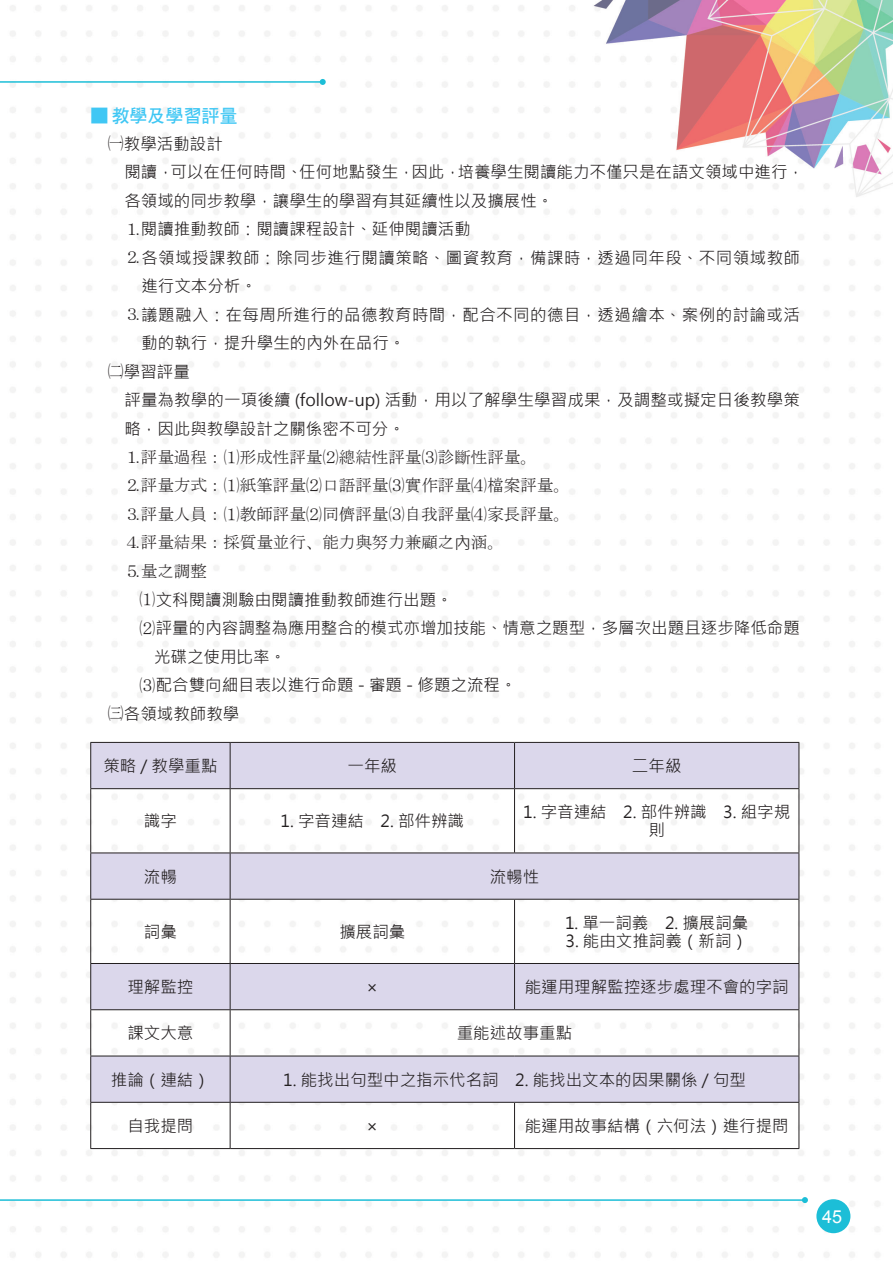
<style>
.page{position:relative;width:893px;height:1263px;background:#fff}
.page>*{position:absolute;margin:0;border:0;box-sizing:border-box;transform-origin:0 0}
.t1{font:18px "DF Hei Bd HK BF";color:#40c7f4}
.t2{font:18px "Arial";color:#fff}
.t3{font:16.5px/18px "Microsoft Jheng Hei";color:#231f20;text-align:center}
.t4{font:16.5px/28.5px "MS Mincho";color:#231f20}
.t5{font:16.5px "Microsoft Jheng Hei";letter-spacing:.03em;color:#231f20}
.t6{font:16.5px "Microsoft Jheng Hei";letter-spacing:.025em;color:#231f20}
.s1{font-family:"DF Hei Bd HKP BF"}
.s2{font-family:"MS Mincho"}
.s3{font-family:"Microsoft Jheng Hei"}
</style>
<div class="page">
<img style="left:10px;top:0;width:883px;height:1258px">
<div style="left:816px;top:1199px;width:34px;height:34px;background:#1cbed7;border-radius:50%"></div>
<hr style="left:0;top:81px;width:323px;height:2px;background:#1cbed7">
<svg style="left:320px;top:79px;width:6px;height:6px"></svg>
<hr style="left:0;top:1199px;width:805px;height:2px;background:#1cbed7">
<svg style="left:802px;top:1197px;width:6px;height:6px"></svg>
<svg style="left:91px;top:743px;width:708px;height:359px;fill:#dbd7eb"></svg>
<hr style="left:90px;top:742px;width:140px;height:1px;background:#231f20">
<hr style="left:90px;top:743px;width:1px;height:45px;background:#231f20">
<hr style="left:230px;top:742px;width:285px;height:1px;background:#231f20">
<hr style="left:230px;top:743px;width:1px;height:45px;background:#231f20">
<hr style="left:515px;top:742px;width:284px;height:1px;background:#231f20">
<hr style="left:514px;top:743px;width:1px;height:45px;background:#231f20">
<hr style="left:799px;top:743px;width:1px;height:45px;background:#231f20">
<hr style="left:90px;top:788px;width:140px;height:1px;background:#231f20">
<hr style="left:90px;top:789px;width:1px;height:63px;background:#231f20">
<hr style="left:230px;top:788px;width:285px;height:1px;background:#231f20">
<hr style="left:230px;top:789px;width:1px;height:63px;background:#231f20">
<hr style="left:515px;top:788px;width:284px;height:1px;background:#231f20">
<hr style="left:514px;top:789px;width:1px;height:63px;background:#231f20">
<hr style="left:799px;top:789px;width:1px;height:63px;background:#231f20">
<hr style="left:90px;top:852px;width:140px;height:1px;background:#231f20">
<hr style="left:90px;top:853px;width:1px;height:46px;background:#231f20">
<hr style="left:230px;top:852px;width:285px;height:1px;background:#231f20">
<hr style="left:230px;top:853px;width:1px;height:46px;background:#231f20">
<hr style="left:515px;top:852px;width:284px;height:1px;background:#231f20">
<hr style="left:799px;top:853px;width:1px;height:46px;background:#231f20">
<hr style="left:90px;top:899px;width:140px;height:1px;background:#231f20">
<hr style="left:90px;top:899px;width:1px;height:64px;background:#231f20">
<hr style="left:230px;top:899px;width:285px;height:1px;background:#231f20">
<hr style="left:230px;top:899px;width:1px;height:64px;background:#231f20">
<hr style="left:515px;top:899px;width:284px;height:1px;background:#231f20">
<hr style="left:514px;top:899px;width:1px;height:64px;background:#231f20">
<hr style="left:799px;top:899px;width:1px;height:64px;background:#231f20">
<hr style="left:90px;top:963px;width:140px;height:1px;background:#231f20">
<hr style="left:90px;top:964px;width:1px;height:45px;background:#231f20">
<hr style="left:230px;top:963px;width:285px;height:1px;background:#231f20">
<hr style="left:230px;top:964px;width:1px;height:45px;background:#231f20">
<hr style="left:515px;top:963px;width:284px;height:1px;background:#231f20">
<hr style="left:514px;top:964px;width:1px;height:45px;background:#231f20">
<hr style="left:799px;top:964px;width:1px;height:45px;background:#231f20">
<hr style="left:90px;top:1009px;width:140px;height:1px;background:#231f20">
<hr style="left:90px;top:1010px;width:1px;height:46px;background:#231f20">
<hr style="left:230px;top:1009px;width:285px;height:1px;background:#231f20">
<hr style="left:230px;top:1010px;width:1px;height:46px;background:#231f20">
<hr style="left:515px;top:1009px;width:284px;height:1px;background:#231f20">
<hr style="left:799px;top:1010px;width:1px;height:46px;background:#231f20">
<hr style="left:90px;top:1056px;width:140px;height:1px;background:#231f20">
<hr style="left:90px;top:1056px;width:1px;height:46px;background:#231f20">
<hr style="left:230px;top:1056px;width:285px;height:1px;background:#231f20">
<hr style="left:230px;top:1056px;width:1px;height:46px;background:#231f20">
<hr style="left:515px;top:1056px;width:284px;height:1px;background:#231f20">
<hr style="left:799px;top:1056px;width:1px;height:46px;background:#231f20">
<hr style="left:90px;top:1102px;width:140px;height:1px;background:#231f20">
<hr style="left:90px;top:1103px;width:1px;height:45px;background:#231f20">
<hr style="left:230px;top:1102px;width:285px;height:1px;background:#231f20">
<hr style="left:230px;top:1103px;width:1px;height:45px;background:#231f20">
<hr style="left:515px;top:1102px;width:284px;height:1px;background:#231f20">
<hr style="left:514px;top:1103px;width:1px;height:45px;background:#231f20">
<hr style="left:799px;top:1103px;width:1px;height:45px;background:#231f20">
<hr style="left:90px;top:1148px;width:140px;height:1px;background:#231f20">
<hr style="left:230px;top:1148px;width:285px;height:1px;background:#231f20">
<hr style="left:515px;top:1148px;width:284px;height:1px;background:#231f20">
<p class="t1" style="left:90px;top:106px;width:149px"><span class="s1">■</span> 教學及學習評量</p>
<p class="t3" style="left:107px;top:134px;width:117px"><span class="s2">㈠</span>教學活動設計</p>
<p class="t3" style="left:124px;top:163px;width:681px">閱讀，可以在任何時間、任何地點發生，因此，培養學生閱讀能力不僅只是在語文領域中進行，</p>
<p class="t3" style="left:124px;top:191px;width:430px">各領域的同步教學，讓學生的學習有其延續性以及擴展性。</p>
<p class="t3" style="left:124px;top:220px;width:348px"><span class="s2">⒈</span>閱讀推動教師：閱讀課程設計、延伸閱讀活動</p>
<p class="t5" style="left:124px;top:247px;width:677px"><span class="s2">⒉</span>各領域授課教師：除同步進行閱讀策略、圖資教育，備課時，透過同年段、不同領域教師</p>
<p class="t3" style="left:141px;top:277px;width:117px">進行文本分析。</p>
<p class="t6" style="left:124px;top:304px;width:677px"><span class="s2">⒊</span>議題融入：在每周所進行的品德教育時間，配合不同的德目，透過繪本、案例的討論或活</p>
<p class="t3" style="left:141px;top:334px;width:266px">動的執行，提升學生的內外在品行。</p>
<p class="t3" style="left:107px;top:362px;width:84px"><span class="s2">㈡</span>學習評量</p>
<p class="t3" style="left:124px;top:391px;width:677px">評量為教學的一項後續 (follow-up) 活動，用以了解學生學習成果，及調整或擬定日後教學策</p>
<p class="t3" style="left:124px;top:419px;width:282px">略，因此與教學設計之關係密不可分。</p>
<p class="t4" style="left:124px;top:442px;width:447px">⒈評量過程：⑴形成性評量⑵總結性評量⑶診斷性評量。<br>⒉評量方式：⑴紙筆評量⑵口語評量⑶實作評量⑷檔案評量。<br>⒊評量人員：⑴教師評量⑵同儕評量⑶自我評量⑷家長評量。<br>⒋評量結果：採質量並行、能力與努力兼顧之<span class="s3">內</span>涵。<br>⒌量之調整</p>
<p class="t3" style="left:139px;top:590px;width:315px"><span class="s2">⑴</span>文科閱讀測驗由閱讀推動教師進行出題。</p>
<p class="t3" style="left:139px;top:619px;width:662px"><span class="s2">⑵</span>評量的內容調整為應用整合的模式亦增加技能、情意之題型，多層次出題且逐步降低命題</p>
<p class="t3" style="left:154px;top:647px;width:133px">光碟之使用比率。</p>
<p class="t3" style="left:139px;top:676px;width:379px"><span class="s2">⑶</span>配合雙向細目表以進行命題 - 審題 - 修題之流程。</p>
<p class="t3" style="left:107px;top:704px;width:133px"><span class="s2">㈢</span>各領域教師教學</p>
<p class="t3" style="left:103px;top:757px;width:116px">策略 / 教學重點</p>
<p class="t3" style="left:348px;top:757px;width:51px">一年級</p>
<p class="t3" style="left:632px;top:757px;width:51px">二年級</p>
<p class="t3" style="left:144px;top:812px;width:35px">識字</p>
<p class="t3" style="left:281px;top:812px;width:185px">1. 字音連結　2. 部件辨識</p>
<p class="t3" style="left:523px;top:803px;width:268px">1. 字音連結　2. 部件辨識　3. 組字規則</p>
<p class="t3" style="left:144px;top:867px;width:35px">流暢</p>
<p class="t3" style="left:490px;top:867px;width:51px">流暢性</p>
<p class="t3" style="left:144px;top:923px;width:35px">詞彙</p>
<p class="t3" style="left:339px;top:923px;width:67px">擴展詞彙</p>
<p class="t3" style="left:565px;top:914px;width:185px">1. 單一詞義　2. 擴展詞彙</p>
<p class="t3" style="left:565px;top:932px;width:184px">3. 能由文推詞義（新詞）</p>
<p class="t3" style="left:127px;top:978px;width:67px">理解監控</p>
<p class="t3" style="left:366px;top:978px;width:14px">×</p>
<p class="t3" style="left:525px;top:978px;width:265px">能運用理解監控逐步處理不會的字詞</p>
<p class="t3" style="left:127px;top:1024px;width:67px">課文大意</p>
<p class="t3" style="left:457px;top:1024px;width:117px">重能述故事重點</p>
<p class="t3" style="left:111px;top:1070px;width:100px">推論（連結）</p>
<p class="t3" style="left:283px;top:1070px;width:464px">1. 能找出句型中之指示代名詞　2. 能找出文本的因果關係 / 句型</p>
<p class="t3" style="left:127px;top:1117px;width:67px">自我提問</p>
<p class="t3" style="left:366px;top:1117px;width:14px">×</p>
<p class="t3" style="left:525px;top:1117px;width:265px">能運用故事結構（六何法）進行提問</p>
<p class="t2" style="left:822px;top:1204px;width:22px">45</p>
</div>
